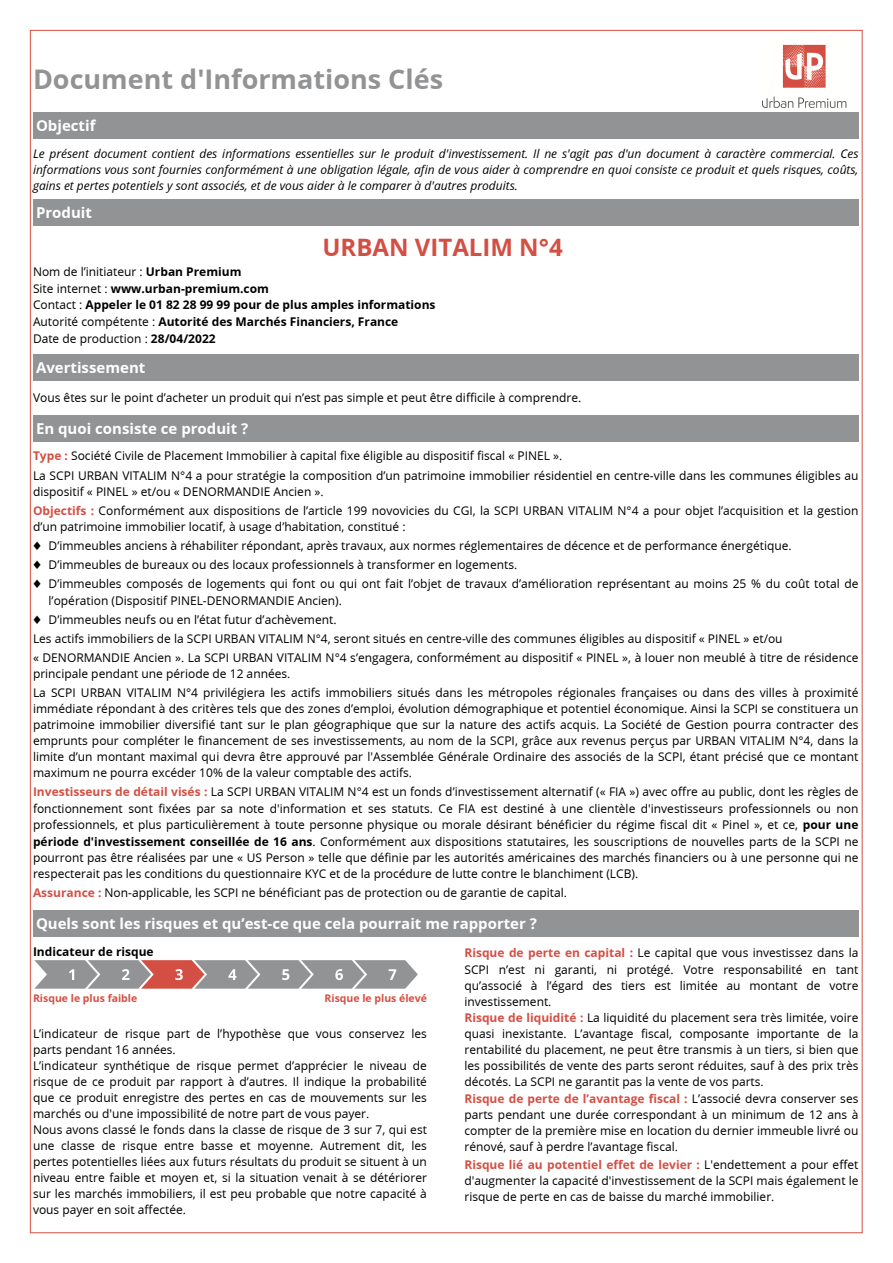
<style>
.page{position:relative;width:893px;height:1263px;background:#fff}
.page>*{position:absolute;margin:0;border:0;box-sizing:border-box;transform-origin:0 0}
.t1{font:700 27px "Open Sans";color:#929395}
.t2{font:700 24px "Open Sans";color:#d44f43}
.t3{font:700 15px "Open Sans";color:#fff}
.t4{font:12px/16px "Open Sans";color:#000}
.t5{font:italic 12px/16px "Open Sans";color:#000;text-align:justify}
.t6{font:700 12px/16.6px "Open Sans";color:#000}
.t7{font:700 10.5px "Open Sans";color:#d44f43}
.s1{font-weight:400}
.s2{font-weight:700;color:#d44f43}
.s3{font-family:"Arial Unicode MS"}
.s4{font-weight:700}
</style>
<div class="page">
<hr style="left:30px;top:30px;width:832px;height:1px;background:#d44f43">
<hr style="left:30px;top:1232px;width:832px;height:1px;background:#d44f43">
<hr style="left:30px;top:30px;width:1px;height:1203px;background:#d44f43">
<hr style="left:862px;top:30px;width:1px;height:1203px;background:#d44f43">
<div style="left:33px;top:112px;width:825px;height:27px;background:#929395"></div>
<div style="left:33px;top:199px;width:825px;height:27px;background:#929395"></div>
<div style="left:33px;top:354px;width:825px;height:27px;background:#929395"></div>
<div style="left:33px;top:415px;width:825px;height:26px;background:#929395"></div>
<div style="left:33px;top:910px;width:825px;height:27px;background:#929395"></div>
<svg style="left:34px;top:960px;width:384px;height:29px;background:#a79797"></svg>
<img style="left:762px;top:44px;width:85px;height:64px">
<h1 class="t1" style="left:33px;top:60px;width:412px">Document d'Informations Clés</h1>
<p class="t3" style="left:36px;top:115px;width:61px">Objectif</p>
<p class="t5" style="left:33px;top:145px;width:827px">Le présent document contient des informations essentielles sur le produit d'investissement. Il ne s'agit pas d'un document à caractère commercial. Ces informations vous sont fournies conformément à une obligation légale, afin de vous aider à comprendre en quoi consiste ce produit et quels risques, coûts, gains et pertes potentiels y sont associés, et de vous aider à le comparer à d'autres produits.</p>
<p class="t3" style="left:36px;top:202px;width:57px">Produit</p>
<h2 class="t2" style="left:322px;top:230px;width:242px">URBAN VITALIM N°4</h2>
<p class="t6" style="left:33px;top:263px;width:404px"><span class="s1">Nom de l’initiateur :</span> Urban Premium<br><span class="s1">Site internet :</span> www.urban-premium.com<br><span class="s1">Contact :</span> Appeler le 01 82 28 99 99 pour de plus amples informations <span class="s1">Autorité compétente :</span> Autorité des Marchés Financiers, France<br><span class="s1">Date de production :</span> 28/04/2022</p>
<p class="t3" style="left:36px;top:357px;width:111px">Avertissement</p>
<p class="t4" style="left:33px;top:390px;width:550px">Vous êtes sur le point d’acheter un produit qui n’est pas simple et peut être difficile à comprendre.</p>
<p class="t3" style="left:36px;top:418px;width:214px">En quoi consiste ce produit ?</p>
<p class="t4" style="left:33px;top:446px;width:827px;line-height:19.4px"><span class="s2">Type :</span> Société Civile de Placement Immobilier à capital fixe éligible au dispositif fiscal « PINEL ».<br>La SCPI URBAN VITALIM N°4 a pour stratégie la composition d’un patrimoine immobilier résidentiel en centre-ville dans les communes éligibles au</p>
<p class="t4" style="left:33px;top:481px;width:827px;line-height:19.4px">dispositif « PINEL » et/ou « DENORMANDIE Ancien ».<br><span class="s2">Objectifs :</span> Conformément aux dispositions de l’article 199 novovicies du CGI, la SCPI URBAN VITALIM N°4 a pour objet l’acquisition et la gestion</p>
<p class="t4" style="left:33px;top:517px;width:827px;line-height:19px">d’un patrimoine immobilier locatif, à usage d’habitation, constitué :<br><span class="s3">♦</span> D’immeubles anciens à réhabiliter répondant, après travaux, aux normes réglementaires de décence et de performance énergétique.<br><span class="s3">♦</span> D’immeubles de bureaux ou des locaux professionnels à transformer en logements.<br><span class="s3">♦</span> D’immeubles composés de logements qui font ou qui ont fait l’objet de travaux d’amélioration représentant au moins 25 % du coût total de</p>
<p class="t4" style="left:33px;top:590px;width:827px;line-height:19px;text-indent:16px">l’opération (Dispositif PINEL-DENORMANDIE Ancien).<br><span class="s3">♦</span> D’immeubles neufs ou en l’état futur d’achèvement.<br>Les actifs immobiliers de la SCPI URBAN VITALIM N°4, seront situés en centre-ville des communes éligibles au dispositif « PINEL » et/ou<br>« DENORMANDIE Ancien ». La SCPI URBAN VITALIM N°4 s’engagera, conformément au dispositif « PINEL », à louer non meublé à titre de résidence</p>
<p class="t4" style="left:33px;top:664px;width:827px;line-height:19px">principale pendant une période de 12 années.<br>La SCPI URBAN VITALIM N°4 privilégiera les actifs immobiliers situés dans les métropoles régionales françaises ou dans des villes à proximité</p>
<p class="t4" style="left:33px;top:700px;width:827px;text-align:justify">immédiate répondant à des critères tels que des zones d’emploi, évolution démographique et potentiel économique. Ainsi la SCPI se constituera un patrimoine immobilier diversifié tant sur le plan géographique que sur la nature des actifs acquis. La Société de Gestion pourra contracter des emprunts pour compléter le financement de ses investissements, au nom de la SCPI, grâce aux revenus perçus par URBAN VITALIM N°4, dans la limite d’un montant maximal qui devra être approuvé par l'Assemblée Générale Ordinaire des associés de la SCPI, étant précisé que ce montant maximum ne pourra excéder 10% de la valeur comptable des actifs.</p>
<p class="t4" style="left:33px;top:784px;width:827px;text-align:justify"><span class="s2">Investisseurs de détail visés :</span> La SCPI URBAN VITALIM N°4 est un fonds d’investissement alternatif (« FIA ») avec offre au public, dont les règles de fonctionnement sont fixées par sa note d'information et ses statuts. Ce FIA est destiné à une clientèle d'investisseurs professionnels ou non professionnels, et plus particulièrement à toute personne physique ou morale désirant bénéficier du régime fiscal dit « Pinel », et ce, <span class="s4">pour une période d'investissement conseillée de 16 ans</span>. Conformément aux dispositions statutaires, les souscriptions de nouvelles parts de la SCPI ne pourront pas être réalisées par une « US Person » telle que définie par les autorités américaines des marchés financiers ou à une personne qui ne respecterait pas les conditions du questionnaire KYC et de la procédure de lutte contre le blanchiment (LCB).</p>
<p class="t4" style="left:33px;top:885px;width:535px"><span class="s2">Assurance :</span> Non-applicable, les SCPI ne bénéficiant pas de protection ou de garantie de capital.</p>
<p class="t3" style="left:36px;top:913px;width:503px">Quels sont les risques et qu’est-ce que cela pourrait me rapporter ?</p>
<p class="t6" style="left:33px;top:943px;width:122px">Indicateur de risque</p>
<p class="t7" style="left:33px;top:991px;width:106px">Risque le plus faible</p>
<p class="t7" style="left:325px;top:991px;width:104px">Risque le plus élevé</p>
<p class="t4" style="left:33px;top:1025px;width:395px">L’indicateur de risque part de l’hypothèse que vous conservez les parts pendant 16 années.<br>L’indicateur synthétique de risque permet d’apprécier le niveau de risque de ce produit par rapport à d’autres. Il indique la probabilité que ce produit enregistre des pertes en cas de mouvements sur les marchés ou d'une impossibilité de notre part de vous payer.<br>Nous avons classé le fonds dans la classe de risque de 3 sur 7, qui est une classe de risque entre basse et moyenne. Autrement dit, les pertes potentielles liées aux futurs résultats du produit se situent à un niveau entre faible et moyen et, si la situation venait à se détériorer sur les marchés immobiliers, il est peu probable que notre capacité à vous payer en soit affectée.</p>
<p class="t4" style="left:464px;top:944px;width:395px"><span class="s2">Risque de perte en capital :</span> Le capital que vous investissez dans la SCPI n’est ni garanti, ni protégé. Votre responsabilité en tant qu’associé à l’égard des tiers est limitée au montant de votre investissement.<br><span class="s2">Risque de liquidité :</span> La liquidité du placement sera très limitée, voire quasi inexistante. L’avantage fiscal, composante importante de la rentabilité du placement, ne peut être transmis à un tiers, si bien que les possibilités de vente des parts seront réduites, sauf à des prix très décotés. La SCPI ne garantit pas la vente de vos parts.<br><span class="s2">Risque de perte de l’avantage fiscal :</span> L’associé devra conserver ses parts pendant une durée correspondant à un minimum de 12 ans à compter de la première mise en location du dernier immeuble livré ou rénové, sauf à perdre l’avantage fiscal.</p>
<p class="t4" style="left:464px;top:1156px;width:395px;text-align:justify"><span class="s2">Risque lié au potentiel effet de levier :</span> L'endettement a pour effet d'augmenter la capacité d'investissement de la SCPI mais également le risque de perte en cas de baisse du marché immobilier.</p>
</div>
